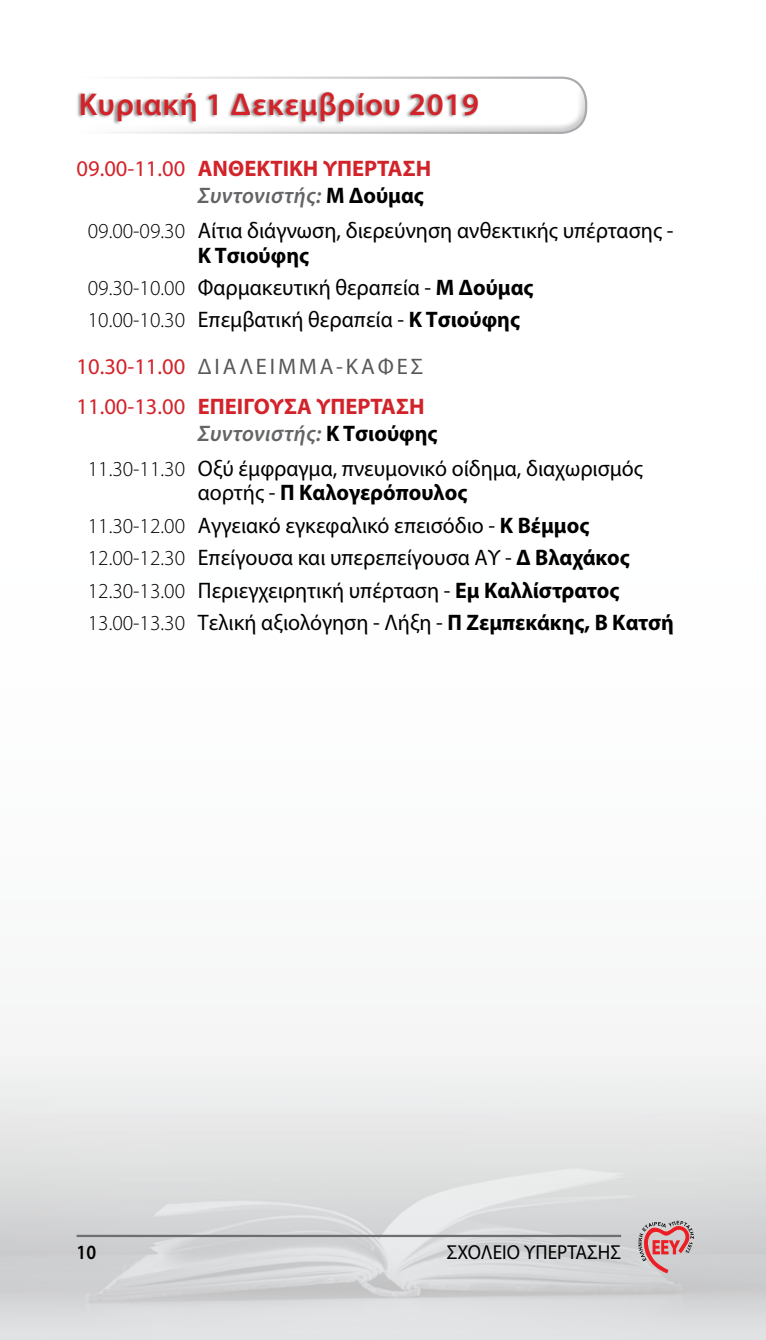
<style>
.page{position:relative;width:766px;height:1340px;background:#fff}
.page>*{position:absolute;margin:0;border:0;box-sizing:border-box;transform-origin:0 0}
.t1{font:600 31.5px "Myriad Pro";letter-spacing:.025em;color:#d2232a}
.t2{font:22.5px/32.4px "Myriad Pro";color:#000}
.t3{font:22.5px/40.7px "Myriad Pro";letter-spacing:.125em;color:#d2232a}
.t4{font:700 22.5px/27px "Myriad Pro";color:#d2232a}
.t5{font:20.25px "Myriad Pro";color:#000;scale:.95 1}
.t6{font:600 20.25px "Myriad Pro";color:#000;scale:.9 1}
.s1{font-weight:400}
.s2{font-weight:600;font-style:italic;color:#636466}
.s3{color:#000}
.s4{font-weight:300;font-size:21.38px}
.s5{font-weight:700}
.s6{color:#58595b}
</style>
<div class="page">
<svg style="left:765px;top:1056px;width:1px;height:283px"></svg>
<img style="left:0;top:1056px;width:765px;height:283px">
<svg style="left:638px;top:1220px;width:55px;height:53px"></svg>
<hr style="left:77px;top:1234px;width:544px;height:2px;background:#6d6e71">
<svg style="left:77px;top:76px;width:511px;height:58px"></svg>
<h1 class="t1" style="left:79px;top:84px;width:401px">Κυριακή 1 Δεκεμβρίου 2019</h1>
<p class="t4" style="left:198px;top:155px;width:235px;text-indent:-121px"><span class="s1">09.00-11.00</span> ΑΝΘΕΚΤΙΚΗ ΥΠΕΡΤΑΣΗ<br><span class="s2">Συντονιστής:</span> <span class="s3">Μ Δούμας</span></p>
<p class="t2" style="left:198px;top:217px;width:477px;line-height:24.8px;text-indent:-110px"><span class="s4">09.00-09.30</span> Αίτια διάγνωση, διερεύνηση ανθεκτικής υπέρτασης -<br><span class="s5">Κ Τσιούφης</span></p>
<p class="t2" style="left:88px;top:271px;width:447px"><span class="s4">09.30-10.00</span> Φαρμακευτική θεραπεία - <span class="s5">Μ Δούμας<br></span><span class="s4">10.00-10.30</span> Επεμβατική θεραπεία - <span class="s5">Κ Τσιούφης</span></p>
<p class="t3" style="left:77px;top:345px;width:349px">10.30-11.00 <span class="s6">ΔΙΑΛΕΙΜΜΑ-ΚΑΦΕΣ<br></span>11.00-13.00 <span class="s5">ΕΠΕΙΓΟΥΣΑ ΥΠΕΡΤΑΣΗ</span></p>
<p class="t2" style="left:88px;top:416px;width:556px;line-height:34.4px;text-indent:110px"><span class="s2">Συντονιστής:</span> <span class="s5">Κ Τσιούφης<br></span><span class="s4">11.30-11.30</span> Οξύ έμφραγμα, πνευμονικό οίδημα, διαχωρισμός</p>
<p class="t2" style="left:88px;top:476px;width:587px;text-indent:110px">αορτής - <span class="s5">Π Καλογερόπουλος<br></span><span class="s4">11.30-12.00</span> Αγγειακό εγκεφαλικό επεισόδιο - <span class="s5">Κ Βέμμος </span><span class="s4">12.00-12.30</span> Επείγουσα και υπερεπείγουσα ΑΥ - <span class="s5">Δ Βλαχάκος </span><span class="s4">12.30-13.00</span> Περιεγχειρητική υπέρταση - <span class="s5">Εμ Καλλίστρατος </span><span class="s4">13.00-13.30</span> Τελική αξιολόγηση - Λήξη - <span class="s5">Π Ζεμπεκάκης, Β Κατσή</span></p>
<p class="t6" style="left:77px;top:1239px;width:23px">10</p>
<p class="t5" style="left:447px;top:1240px;width:185px">ΣΧΟΛΕΙΟ ΥΠΕΡΤΑΣΗΣ</p>
</div>
